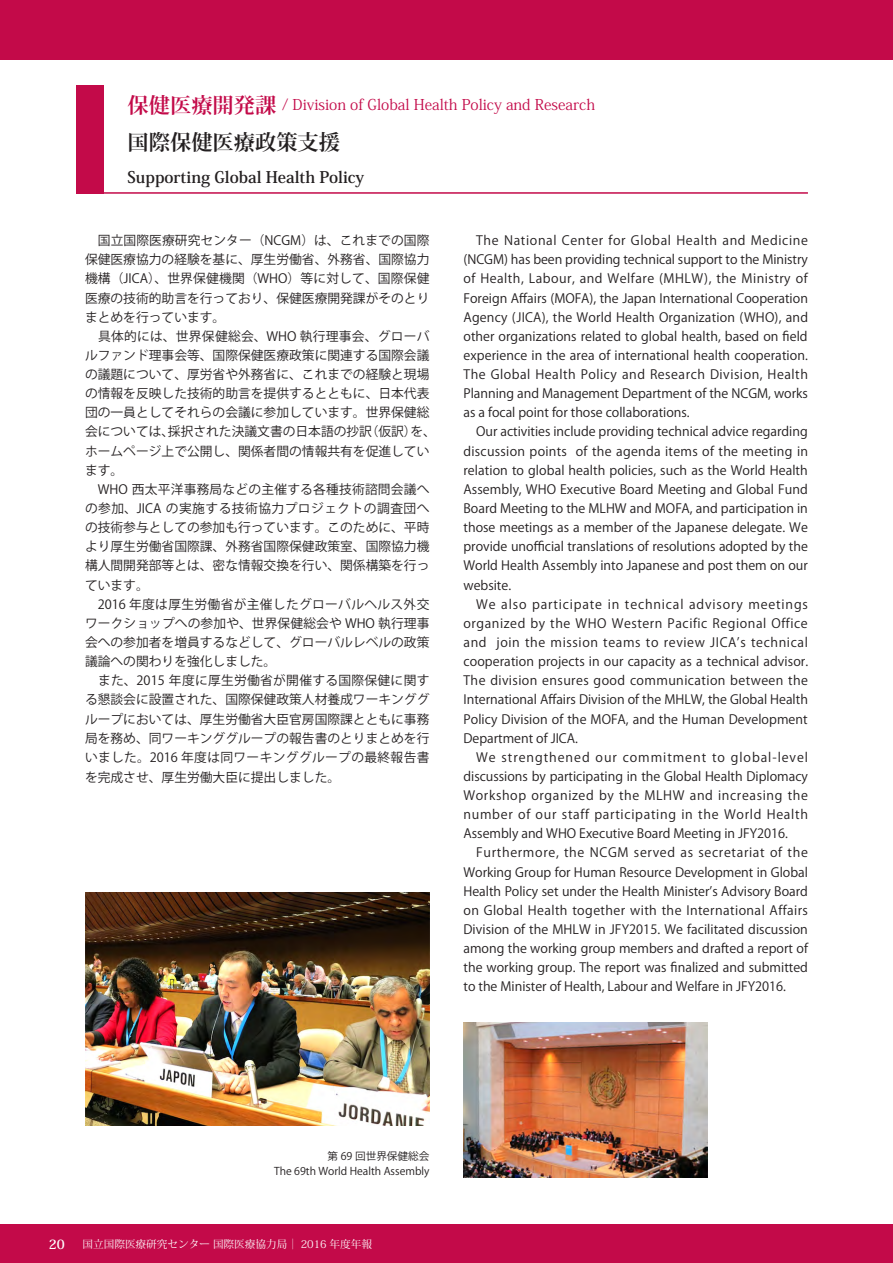
<style>
.page{position:relative;width:893px;height:1263px;background:#fff}
.page>*{position:absolute;margin:0;border:0;box-sizing:border-box;transform-origin:0 0}
.t1{font:700 21.3px "Koz Min Pro";color:#231f20}
.t2{font:700 15.9px "Koz Min Pro";color:#231f20}
.t3{font:14.85px "Koz Min Pro";color:#c30a49}
.t4{font:12.75px/19.2px "Koz Go Pr 6 N";color:#231f20;text-align:justify}
.t5{font:700 12.75px "Koz Min Pro";color:#fff}
.t6{font:10.65px/14.9px "Koz Go Pr 6 N";color:#231f20;text-align:right}
.t7{font:10.65px "Koz Min Pro";color:#fff}
.s1{font-weight:700;font-size:21.3px}
</style>
<div class="page">
<div style="left:0;top:0;width:893px;height:60px;background:#c30a49"></div>
<div style="left:0;top:1225px;width:893px;height:38px;background:#c30a49"></div>
<div style="left:77px;top:85px;width:27px;height:108px;background:#c30a49"></div>
<hr style="left:77px;top:192px;width:731px;height:2px;background:#c30a49">
<img style="left:85px;top:892px;width:344px;height:233px">
<img style="left:463px;top:1023px;width:244px;height:155px">
<p class="t3" style="left:128px;top:95px;width:469px"><span class="s1">保健医療開発課</span> / Division of Global Health Policy and Research</p>
<h1 class="t1" style="left:128px;top:127px;width:214px">国際保健医療政策支援</h1>
<p class="t2" style="left:128px;top:165px;width:238px">Supporting Global Health Policy</p>
<p class="t4" style="left:85px;top:231px;width:352px;text-align:left">　国立国際医療研究センター（NCGM）は、これまでの国際保健医療協力の経験を基に、厚生労働省、外務省、国際協力機構（JICA）、世界保健機関（WHO）等に対して、国際保健医療の技術的助言を行っており、保健医療開発課がそのとりまとめを行っています。<br>　具体的には、世界保健総会、WHO 執行理事会、グローバルファンド理事会等、国際保健医療政策に関連する国際会議の議題について、厚労省や外務省に、これまでの経験と現場の情報を反映した技術的助言を提供するとともに、日本代表団の一員としてそれらの会議に参加しています。世界保健総会については、採択された決議文書の日本語の抄訳（仮訳）を、ホームページ上で公開し、関係者間の情報共有を促進しています。<br>　WHO 西太平洋事務局などの主催する各種技術諮問会議への参加、JICA の実施する技術協力プロジェクトの調査団への技術参与としての参加も行っています。このために、平時より厚生労働省国際課、外務省国際保健政策室、国際協力機構人間開発部等とは、密な情報交換を行い、関係構築を行っています。<br>　2016 年度は厚生労働省が主催したグローバルヘルス外交ワークショップへの参加や、世界保健総会や WHO 執行理事会への参加者を増員するなどして、グローバルレベルの政策議論への関わりを強化しました。<br>　また、2015 年度に厚生労働省が開催する国際保健に関する懇談会に設置された、国際保健政策人材養成ワーキンググループにおいては、厚生労働省大臣官房国際課とともに事務局を務め、同ワーキンググループの報告書のとりまとめを行いました。2016 年度は同ワーキンググループの最終報告書を完成させ、厚生労働大臣に提出しました。</p>
<p class="t4" style="left:463px;top:231px;width:346px;text-indent:13px">The National Center for Global Health and Medicine (NCGM) has been providing technical support to the Ministry of Health, Labour, and Welfare (MHLW), the Ministry of Foreign Affairs (MOFA), the Japan International Cooperation Agency (JICA), the World Health Organization (WHO), and other organizations related to global health, based on field experience in the area of international health cooperation.<br>The Global Health Policy and Research Division, Health Planning and Management Department of the NCGM, works as a focal point for those collaborations.</p>
<p class="t4" style="left:463px;top:422px;width:346px;text-indent:13px">Our activities include providing technical advice regarding discussion points of the agenda items of the meeting in relation to global health policies, such as the World Health Assembly, WHO Executive Board Meeting and Global Fund Board Meeting to the MLHW and MOFA, and participation in those meetings as a member of the Japanese delegate. We provide unofficial translations of resolutions adopted by the World Health Assembly into Japanese and post them on our website.</p>
<p class="t4" style="left:463px;top:595px;width:346px;text-indent:13px">We also participate in technical advisory meetings organized by the WHO Western Pacific Regional Office and join the mission teams to review JICA’s technical cooperation projects in our capacity as a technical advisor.<br>The division ensures good communication between the International Affairs Division of the MHLW, the Global Health Policy Division of the MOFA, and the Human Development Department of JICA.</p>
<p class="t4" style="left:463px;top:748px;width:346px;text-indent:13px">We strengthened our commitment to global-level discussions by participating in the Global Health Diplomacy Workshop organized by the MLHW and increasing the number of our staff participating in the World Health Assembly and WHO Executive Board Meeting in JFY2016.</p>
<p class="t4" style="left:463px;top:843px;width:346px;text-indent:13px">Furthermore, the NCGM served as secretariat of the Working Group for Human Resource Development in Global Health Policy set under the Health Minister’s Advisory Board on Global Health together with the International Affairs Division of the MHLW in JFY2015. We facilitated discussion among the working group members and drafted a report of the working group. The report was finalized and submitted to the Minister of Health, Labour and Welfare in JFY2016.</p>
<p class="t6" style="left:274px;top:1149px;width:157px">第 69 回世界保健総会<br>The 69th World Health Assembly</p>
<p class="t5" style="left:49px;top:1235px;width:17px">20</p>
<p class="t7" style="left:82px;top:1236px;width:291px">国立国際医療研究センター 国際医療協力局｜ 2016 年度年報</p>
</div>
